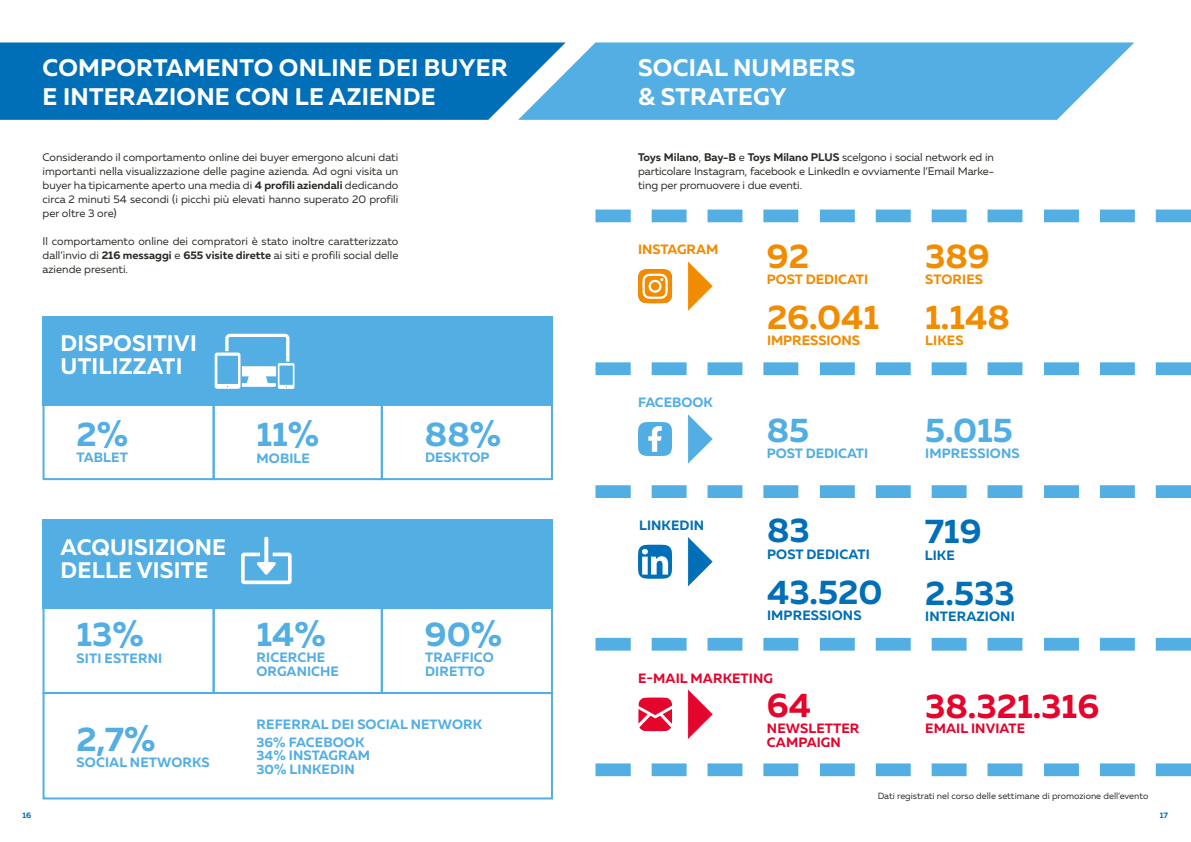
<style>
.page{position:relative;width:1191px;height:842px;background:#fff}
.page>*{position:absolute;margin:0;border:0;box-sizing:border-box;transform-origin:0 0}
.t1{font:700 34.1px "Muller";color:#53aee3}
.t2{font:700 34.1px "Muller";color:#006fb7}
.t3{font:700 34.1px/61px "Muller";color:#f18b00}
.t4{font:700 34.1px "Muller";color:#e4042c}
.t5{font:700 34.1px "Muller";color:#51aee3}
.t6{font:700 24px/28.8px "Muller";letter-spacing:.01em;color:#fff}
.t7{font:700 22.5px/22.7px "Muller";letter-spacing:.01em;color:#fff}
.t8{font:700 13.5px/13.6px "Muller";letter-spacing:.01em;color:#53aee3}
.t9{font:700 13.5px "Muller";letter-spacing:.01em;color:#006fb7}
.t10{font:700 13.5px/13.6px "Muller";letter-spacing:.01em;color:#e4042c}
.t11{font:700 13.5px "Muller";color:#f18b00}
.t12{font:700 13.5px "Muller";letter-spacing:.005em;color:#51aee3}
.t13{font:11px/14px "Muller";color:#2d2b27;text-align:justify}
.t14{font:9px "Muller";color:#2d2b27}
.t15{font:700 8px "Muller";color:#006fb7}
.s1{font-weight:700}
</style>
<div class="page">
<svg style="left:820px;top:362px;width:202px;height:13px"></svg>
<svg style="left:1044px;top:362px;width:147px;height:13px"></svg>
<svg style="left:595px;top:362px;width:203px;height:13px"></svg>
<svg style="left:820px;top:638px;width:202px;height:13px"></svg>
<svg style="left:1044px;top:638px;width:147px;height:13px"></svg>
<svg style="left:595px;top:638px;width:203px;height:13px"></svg>
<svg style="left:820px;top:210px;width:202px;height:12px"></svg>
<svg style="left:1044px;top:210px;width:147px;height:12px"></svg>
<svg style="left:595px;top:210px;width:203px;height:12px"></svg>
<svg style="left:820px;top:763px;width:202px;height:13px"></svg>
<svg style="left:1044px;top:763px;width:147px;height:13px"></svg>
<svg style="left:595px;top:763px;width:203px;height:13px"></svg>
<svg style="left:820px;top:485px;width:202px;height:13px"></svg>
<svg style="left:1044px;top:485px;width:147px;height:13px"></svg>
<svg style="left:595px;top:485px;width:203px;height:13px"></svg>
<svg style="left:565px;top:42px;width:569px;height:78px;fill:#53aee3"></svg>
<svg style="left:0;top:42px;width:565px;height:78px;fill:#006fb7"></svg>
<div style="left:43px;top:316px;width:510px;height:89px;background:#53aee3"></div>
<div style="left:43px;top:401px;width:172px;height:79px;border:2px solid #53aee3"></div>
<div style="left:213px;top:401px;width:170px;height:79px;border:2px solid #53aee3"></div>
<div style="left:381px;top:401px;width:172px;height:79px;border:2px solid #53aee3"></div>
<svg style="left:215px;top:334px;width:79px;height:55px"></svg>
<svg style="left:638px;top:269px;width:34px;height:34px"></svg>
<svg style="left:638px;top:422px;width:34px;height:34px"></svg>
<svg style="left:638px;top:545px;width:34px;height:34px"></svg>
<svg style="left:638px;top:697px;width:34px;height:34px"></svg>
<div style="left:43px;top:519px;width:510px;height:89px;background:#53aee3"></div>
<div style="left:43px;top:607px;width:172px;height:87px;border:2px solid #53aee3"></div>
<div style="left:213px;top:607px;width:170px;height:87px;border:2px solid #53aee3"></div>
<div style="left:381px;top:607px;width:172px;height:87px;border:2px solid #53aee3"></div>
<div style="left:43px;top:692px;width:510px;height:107px;border:2px solid #53aee3"></div>
<svg style="left:241px;top:537px;width:51px;height:47px"></svg>
<svg style="left:688px;top:261px;width:24px;height:50px"></svg>
<svg style="left:688px;top:414px;width:24px;height:50px"></svg>
<svg style="left:688px;top:537px;width:24px;height:49px"></svg>
<svg style="left:688px;top:690px;width:24px;height:49px"></svg>
<h2 class="t6" style="left:43px;top:53px;width:467px">COMPORTAMENTO ONLINE DEI BUYER<br>E INTERAZIONE CON LE AZIENDE</h2>
<p class="t13" style="left:43px;top:150px;width:357px">Considerando il comportamento online dei buyer emergono alcuni dati importanti nella visualizzazione delle pagine azienda. Ad ogni visita un buyer ha tipicamente aperto una media di <span class="s1">4 profili aziendali</span> dedicando circa 2 minuti 54 secondi (i picchi più elevati hanno superato 20 profili per oltre 3 ore)</p>
<p class="t13" style="left:43px;top:234px;width:357px">Il comportamento online dei compratori è stato inoltre caratterizzato dall’invio di <span class="s1">216 messaggi</span> e <span class="s1">655 visite dirette</span> ai siti e profili social delle aziende presenti.</p>
<h3 class="t7" style="left:61px;top:332px;width:138px">DISPOSITIVI<br>UTILIZZATI</h3>
<h1 class="t1" style="left:77px;top:413px;width:53px">2%</h1>
<p class="t8" style="left:77px;top:450px;width:53px">TABLET</p>
<h3 class="t7" style="left:61px;top:535px;width:167px">ACQUISIZIONE<br>DELLE VISITE</h3>
<h1 class="t1" style="left:77px;top:613px;width:69px">13%</h1>
<p class="t8" style="left:77px;top:651px;width:87px">SITI ESTERNI</p>
<h1 class="t1" style="left:77px;top:718px;width:80px">2,7%</h1>
<p class="t8" style="left:77px;top:756px;width:135px">SOCIAL NETWORKS</p>
<h1 class="t1" style="left:256px;top:413px;width:64px">11%</h1>
<p class="t8" style="left:256px;top:451px;width:55px">MOBILE</p>
<h1 class="t1" style="left:256px;top:613px;width:71px">14%</h1>
<p class="t8" style="left:256px;top:651px;width:84px">RICERCHE<br>ORGANICHE</p>
<h1 class="t1" style="left:425px;top:413px;width:78px">88%</h1>
<p class="t8" style="left:425px;top:450px;width:66px">DESKTOP</p>
<h1 class="t1" style="left:425px;top:613px;width:79px">90%</h1>
<p class="t8" style="left:425px;top:651px;width:70px">TRAFFICO<br>DIRETTO</p>
<p class="t8" style="left:256px;top:715px;width:227px;line-height:17.6px">REFERRAL DEI SOCIAL NETWORK<br>36% FACEBOOK</p>
<p class="t8" style="left:256px;top:748px;width:115px">34% INSTAGRAM<br>30% LINKEDIN</p>
<h2 class="t6" style="left:638px;top:53px;width:219px">SOCIAL NUMBERS &amp; STRATEGY</h2>
<p class="t13" style="left:638px;top:150px;width:357px"><span class="s1">Toys Milano</span>, <span class="s1">Bay-B</span> e <span class="s1">Toys Milano PLUS</span> scelgono i social network ed in particolare Instagram, facebook e LinkedIn e ovviamente l’Email Marke&shy;ting per promuovere i due eventi.</p>
<p class="t11" style="left:638px;top:241px;width:82px">INSTAGRAM</p>
<p class="t8" style="left:638px;top:396px;width:76px">FACEBOOK</p>
<h1 class="t3" style="left:767px;top:226px;width:44px">92</h1>
<p class="t11" style="left:767px;top:271px;width:103px">POST DEDICATI</p>
<h1 class="t3" style="left:767px;top:287px;width:114px">26.041</h1>
<p class="t11" style="left:767px;top:332px;width:95px">IMPRESSIONS</p>
<h1 class="t5" style="left:767px;top:409px;width:44px">85</h1>
<p class="t12" style="left:767px;top:445px;width:103px">POST DEDICATI</p>
<p class="t9" style="left:639px;top:517px;width:67px">LINKEDIN</p>
<h1 class="t2" style="left:767px;top:509px;width:44px">83</h1>
<p class="t9" style="left:767px;top:546px;width:104px">POST DEDICATI</p>
<h1 class="t2" style="left:767px;top:571px;width:117px">43.520</h1>
<p class="t9" style="left:767px;top:607px;width:96px">IMPRESSIONS</p>
<p class="t10" style="left:638px;top:671px;width:136px">E-MAIL MARKETING</p>
<h1 class="t4" style="left:767px;top:684px;width:46px">64</h1>
<p class="t10" style="left:767px;top:722px;width:94px">NEWSLETTER<br>CAMPAIGN</p>
<h1 class="t3" style="left:925px;top:226px;width:86px">389<br>1.148</h1>
<p class="t11" style="left:925px;top:271px;width:59px">STORIES</p>
<p class="t11" style="left:925px;top:332px;width:40px">LIKES</p>
<h1 class="t5" style="left:925px;top:409px;width:89px">5.015</h1>
<p class="t12" style="left:925px;top:445px;width:96px">IMPRESSIONS</p>
<h1 class="t2" style="left:924px;top:510px;width:58px">719</h1>
<p class="t9" style="left:924px;top:547px;width:31px">LIKE</p>
<h1 class="t2" style="left:925px;top:571px;width:91px">2.533</h1>
<p class="t9" style="left:925px;top:607px;width:91px">INTERAZIONI</p>
<h1 class="t4" style="left:925px;top:684px;width:175px">38.321.316</h1>
<p class="t10" style="left:925px;top:722px;width:101px">EMAIL INVIATE</p>
<p class="t14" style="left:877px;top:791px;width:272px">Dati registrati nel corso delle settimane di promozione dell’evento</p>
<p class="t15" style="left:22px;top:811px;width:10px">16</p>
<p class="t15" style="left:1159px;top:811px;width:10px">17</p>
</div>
